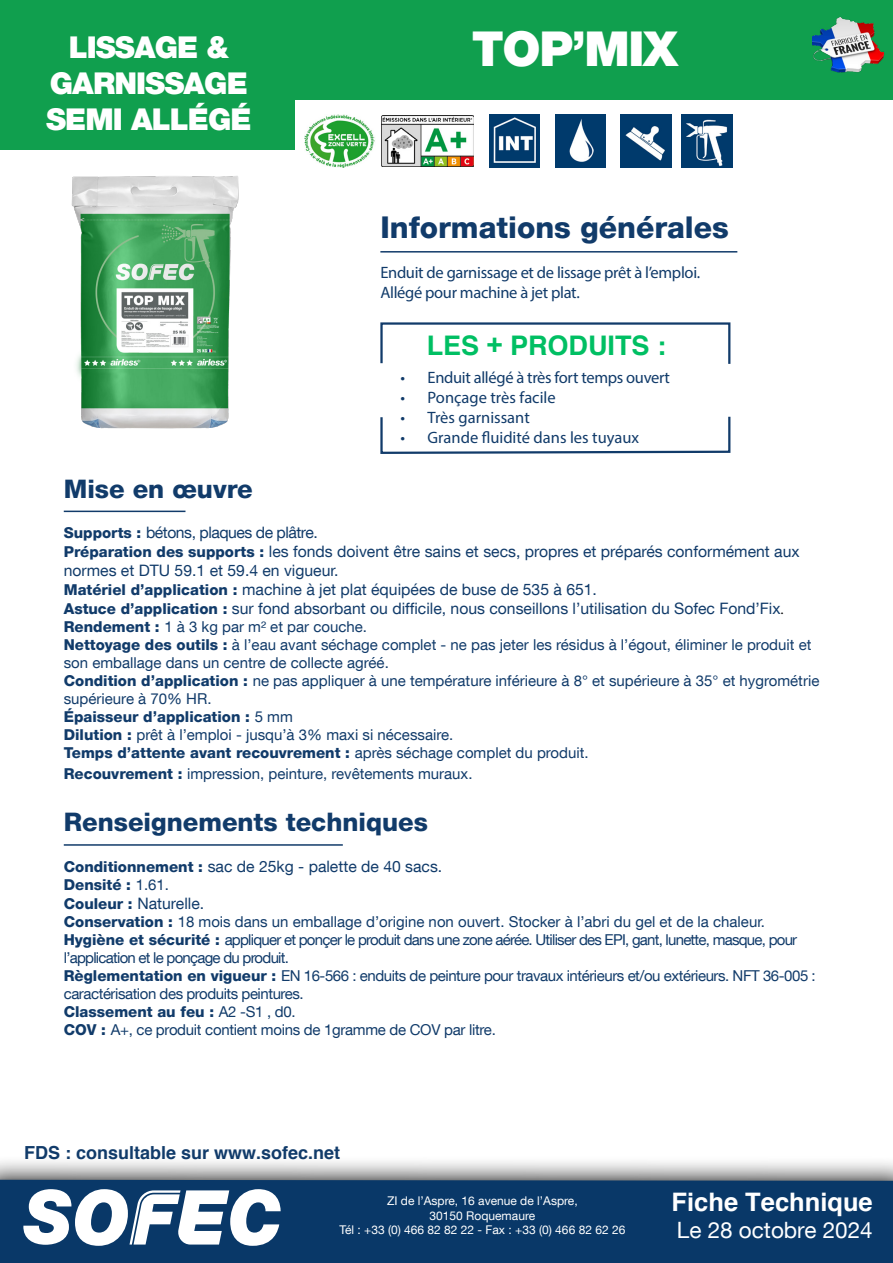
<style>
.page{position:relative;width:893px;height:1263px;background:#fff}
.page>*{position:absolute;margin:0;border:0;box-sizing:border-box;transform-origin:0 0}
.t1{font:900 48px "Helvetica Neue LT Com";letter-spacing:-.03em;color:#fff}
.t2{font:900 30px/36px "Helvetica Neue LT Com";letter-spacing:-.03em;color:#fff;text-align:center}
.t3{font:800 30px "Helvetica Neue LT Com";color:#113b6a}
.t4{font:700 27px "Helvetica";color:#00bf63}
.t5{font:800 25.5px "Helvetica Neue LT Com";color:#113b6a}
.t6{font:700 25.5px "Helvetica";color:#fff}
.t7{font:22.5px "Helvetica Neue LT Com";color:#fff}
.t8{font:700 18px "Helvetica";color:#113b6a}
.t9{font:16.5px/19.8px "Myriad Pro";letter-spacing:-.02em;color:#113b6a}
.t10{font:16.5px "Myriad Pro";color:#113b6a}
.t11{font:15.75px/18.9px "Helvetica Neue LT Com";color:#113b6a}
.t12{font:15px/18px "Helvetica Neue LT Com";color:#113b6a}
.t13{font:15px/18px "Helvetica Neue LT Com";letter-spacing:-.03em;color:#113b6a}
.t14{font:800 15px "Helvetica Neue LT Com";color:#113b6a}
.t15{font:12px/14.4px "Helvetica Neue LT Com";color:#fff;text-align:center}
.s1{font-weight:800;font-size:15px}
.s2{font-family:"Minion Pro";font-size:15px;color:#000}
.s3{font-weight:800}
.s4{font-weight:400}
</style>
<div class="page">
<svg style="left:380px;top:322px;width:351px;height:42px"></svg>
<svg style="left:380px;top:416px;width:351px;height:38px"></svg>
<img style="left:490px;top:115px;width:50px;height:53px">
<img style="left:556px;top:115px;width:50px;height:53px">
<img style="left:621px;top:115px;width:50px;height:53px">
<img style="left:381px;top:116px;width:93px;height:51px">
<img style="left:682px;top:114px;width:50px;height:54px">
<img style="left:304px;top:115px;width:71px;height:53px">
<img style="left:71px;top:176px;width:168px;height:253px">
<div style="left:0;top:0;width:893px;height:100px;background:#109f4e"></div>
<img style="left:812px;top:17px;width:73px;height:56px">
<div style="left:0;top:0;width:295px;height:150px;background:#109f4e"></div>
<svg style="left:0;top:1161px;width:893px;height:19px;background:#c4c4c4"></svg>
<div style="left:0;top:1180px;width:893px;height:83px;background:#093868"></div>
<hr style="left:64px;top:511px;width:121px;height:1px;background:#113b6a">
<hr style="left:64px;top:844px;width:279px;height:2px;background:#113b6a">
<hr style="left:380px;top:251px;width:357px;height:2px;background:#113b6a">
<svg style="left:23px;top:1189px;width:258px;height:57px"></svg>
<h2 class="t2" style="left:46px;top:29px;width:207px">LISSAGE &amp;<br>GARNISSAGE<br>SEMI ALLÉGÉ</h2>
<h1 class="t1" style="left:472px;top:20px;width:208px">TOP’MIX</h1>
<h2 class="t3" style="left:380px;top:210px;width:350px">Informations générales</h2>
<p class="t9" style="left:380px;top:262px;width:321px">Enduit de garnissage et de lissage prêt à l’emploi.<br>Allégé pour machine à jet plat.</p>
<h3 class="t4" style="left:427px;top:328px;width:241px">LES + PRODUITS :</h3>
<p class="t9" style="left:401px;top:367px;width:271px">• Enduit allégé à très fort temps ouvert</p>
<p class="t10" style="left:401px;top:387px;width:157px">• Ponçage très facile</p>
<p class="t10" style="left:401px;top:407px;width:131px">• Très garnissant</p>
<p class="t10" style="left:401px;top:427px;width:240px">• Grande fluidité dans les tuyaux</p>
<h3 class="t5" style="left:64px;top:474px;width:190px">Mise en oeuvre</h3>
<p class="t11" style="left:64px;top:523px;width:737px"><span class="s1">Supports :</span> bétons, plaques de plâtre.<br><span class="s1">Préparation des supports :</span> les fonds doivent être sains et secs, propres et préparés conformément aux normes et DTU 59.1 et 59.4 en vigueur.<br><span class="s1">Matériel d’application :</span> machine à jet plat équipées de buse de 535 à 651.<br><span class="s1">Astuce d’application :</span> sur fond absorbant ou difficile, nous conseillons l’utilisation du Sofec Fond’Fix<span class="s2">.</span></p>
<p class="t12" style="left:64px;top:617px;width:757px"><span class="s3">Rendement :</span> 1 à 3 kg par m² et par couche.<br><span class="s3">Nettoyage des outils :</span> à l’eau avant séchage complet - ne pas jeter les résidus à l’égout, éliminer le produit et son emballage dans un centre de collecte agréé.<br><span class="s3">Condition d’application :</span> ne pas appliquer à une température inférieure à 8° et supérieure à 35° et hygrométrie supérieure à 70% HR.<br><span class="s3">Épaisseur d’application :</span> 5 mm<br><span class="s3">Dilution :</span> prêt à l’emploi - jusqu’à 3% maxi si nécessaire.<br><span class="s3">Temps d’attente avant recouvrement :</span> après séchage complet du produit.</p>
<p class="t12" style="left:64px;top:764px;width:410px"><span class="s3">Recouvrement :</span> impression, peinture, revêtements muraux.</p>
<h3 class="t5" style="left:64px;top:807px;width:366px">Renseignements techniques</h3>
<p class="t11" style="left:64px;top:856px;width:380px"><span class="s1">Conditionnement :</span> sac de 25kg - palette de 40 sacs.</p>
<p class="t14" style="left:64px;top:875px;width:107px">Densité : <span class="s4">1.61.</span></p>
<p class="t11" style="left:64px;top:893px;width:142px"><span class="s1">Couleur :</span> Naturelle.</p>
<p class="t13" style="left:64px;top:912px;width:753px"><span class="s3">Conservation :</span> 18 mois dans un emballage d’origine non ouvert. Stocker à l’abri du gel et de la chaleur.<br><span class="s3">Hygiène et sécurité :</span> appliquer et ponçer le produit dans une zone aérée. Utiliser des EPI, gant, lunette, masque, pour l’application et le ponçage du produit.<br><span class="s3">Règlementation en vigueur :</span> EN 16-566 : enduits de peinture pour travaux intérieurs et/ou extérieurs. NFT 36-005 : caractérisation des produits peintures.<br><span class="s3">Classement au feu :</span> A2 -S1 , d0.<br><span class="s3">COV :</span> A+, ce produit contient moins de 1gramme de COV par litre.</p>
<p class="t8" style="left:24px;top:1141px;width:318px">FDS : consultable sur www.sofec.net</p>
<p class="t15" style="left:339px;top:1194px;width:287px">ZI de l’Aspre, 16 avenue de l’Aspre,<br>30150 Roquemaure<br>Tél : +33 (0) 466 82 82 22 - Fax : +33 (0) 466 82 62 26</p>
<h3 class="t6" style="left:672px;top:1186px;width:203px">Fiche Technique</h3>
<h3 class="t7" style="left:677px;top:1216px;width:197px">Le 28 octobre 2024</h3>
</div>
